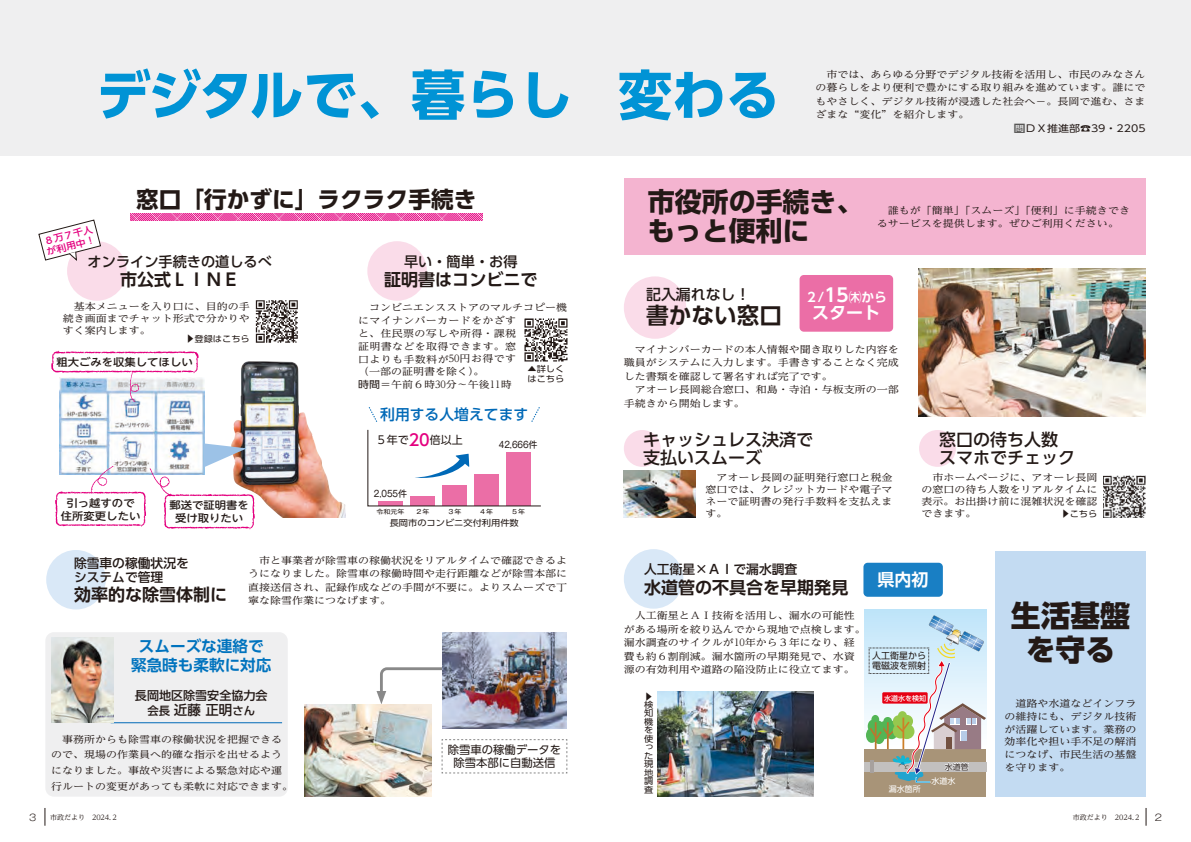
<style>
.page{position:relative;width:1191px;height:842px;background:#fff}
.page>*{position:absolute;margin:0;border:0;box-sizing:border-box;transform-origin:0 0}
.t1{font:700 53.9px "UD Shin Go Pr 6 N";letter-spacing:-.025em;color:#0093d5}
.t2{font:700 53.9px "UD Shin Go Pr 6 N";color:#0093d5}
.t3{font:800 29.8px/34px "UD Shin Go Pr 6 N";color:#231916;text-align:center}
.t4{font:700 26.9px/29.8px "UD Shin Go Pr 6 N";color:#231916}
.t5{font:700 22.7px "UD Shin Go Pr 6 N";color:#231916}
.t6{font:700 22.7px "UD Shin Go Pr 6 N De";color:#231916}
.t7{font:700 17px "UD Shin Go Pr 6 N De";color:#231916}
.t8{font:500 17px/17.7px "UD Shin Go Pr 6 N";color:#231916}
.t9{font:700 17px "UD Shin Go Pr 6 N De";color:#fff}
.t10{font:500 16px "UD Shin Go Pro";color:#e4007f}
.t11{font:700 15.6px/18.4px "UD Shin Go Pr 6 N De";color:#0073be;text-align:center}
.t12{font:500 14.9px "UD Shin Go Pr 6 N";color:#231916}
.t13{font:500 14.8px "UD Shin Go Pro";color:#0069b7}
.t14{font:500 14.2px "UD Shin Go Pr 6 N";color:#231916}
.t15{font:500 13.5px "UD Shin Go Pr 6 N";color:#231916}
.t16{font:500 12.8px/14.9px "UD Shin Go Pr 6 N";color:#231916}
.t17{font:700 12.8px "UD Shin Go Pr 6 N De";color:#fff}
.t18{font:500 12px "UD Shin Go Pr 6 N";color:#231916}
.t19{font:11.3px/12.8px "UD Shin Go Pro";color:#231916;text-align:center}
.t20{font:500 11.3px "UD Shin Go Pr 6 N";color:#231916}
.t21{font:11px "UD Shin Go Pro";color:#231916}
.t22{font:500 10.4px/12.8px "UD Shin M Go Pro";color:#231916;text-align:center;scale:1.09 1}
.t23{font:9.7px/13.5px "UD Reimin Pro";color:#231916;text-align:justify;scale:1.14 1}
.t24{font:9.7px/12.8px "UD Reimin Pro";letter-spacing:.03em;color:#231916;scale:1.14 1}
.t25{font:9.7px "UD Shin Go Pr 6 N";color:#231916;scale:1.14 1}
.t26{font:300 9.2px "Gothic MB101 Pro";color:#231916;scale:1.14 1}
.t27{font:500 9.1px/10.6px "UD Shin Go Pro";color:#e4007f;scale:1.09 1}
.t28{font:9px "Gothic MB101 Pro";color:#231916;scale:.9 1}
.t29{font:9px/10px "UD Shin Go Pr 6 N";color:#231916}
.t30{font:8.5px/8.5px "UD Shin Go Pro";color:#231916;text-align:justify;scale:1.09 1}
.t31{font:8px "UD Shin Go Pr 6 N";color:#fff}
.t32{font:8px "UD Shin Go Pr 6 N";color:#231916}
.t33{font:7px "UD Reimin Pro";color:#231916}
.t34{font:500 7px "UD Shin Go Pr 6 N";color:#fff}
.t35{font:6.3px "Gothic MB101 Pro";color:#231916;scale:1.11 1}
.s1{font-family:"UD Shin Go Pr 6 N"}
.s2{font-size:11.3px}
.s3{font-family:"shirokakomitate";color:#595857}
.s4{font-family:"shirokakomitate"}
.s5{font-size:18.4px}
</style>
<div class="page">
<div style="left:0;top:0;width:1191px;height:156px;background:#efeff0"></div>
<div style="left:624px;top:178px;width:521px;height:76px;background:#f4b4d0"></div>
<div style="left:995px;top:551px;width:150px;height:246px;background:#c3dbf2"></div>
<div style="left:624px;top:276px;width:62px;height:63px;background:#fadce9;border-radius:50%"></div>
<div style="left:624px;top:549px;width:59px;height:60px;background:#d9e8f7;border-radius:50%"></div>
<div style="left:46px;top:550px;width:60px;height:59px;background:#d9e8f7;border-radius:50%"></div>
<div style="left:624px;top:430px;width:36px;height:37px;background:#fadce9;border-radius:50%"></div>
<div style="left:919px;top:430px;width:37px;height:37px;background:#fadce9;border-radius:50%"></div>
<div style="left:367px;top:241px;width:60px;height:60px;background:#fadce9;border-radius:50%"></div>
<div style="left:67px;top:241px;width:60px;height:60px;background:#fadce9;border-radius:50%"></div>
<img style="left:232px;top:361px;width:114px;height:157px">
<div style="left:45px;top:632px;width:243px;height:165px;background:#efeff0;border-radius:9px"></div>
<svg style="left:376px;top:667px;width:66px;height:37px"></svg>
<svg style="left:441px;top:739px;width:126px;height:35px"></svg>
<img style="left:918px;top:269px;width:227px;height:147px">
<img style="left:624px;top:471px;width:71px;height:47px">
<img style="left:658px;top:692px;width:155px;height:105px">
<img style="left:59px;top:378px;width:145px;height:65px">
<img style="left:442px;top:632px;width:125px;height:97px">
<img style="left:304px;top:704px;width:128px;height:93px">
<svg style="left:368px;top:430px;width:173px;height:76px"></svg>
<div style="left:864px;top:610px;width:122px;height:141px;background:linear-gradient(to right,#bfe5f9,#bfe5f9)"></div>
<div style="left:864px;top:749px;width:122px;height:48px;background:#a89478"></div>
<div style="left:864px;top:762px;width:122px;height:9px;background:#c2c0bf"></div>
<svg style="left:866px;top:615px;width:120px;height:168px"></svg>
<img style="left:1103px;top:475px;width:42px;height:43px">
<div style="left:799px;top:275px;width:94px;height:57px;background:#eb6ea6;border-radius:4px"></div>
<div style="left:863px;top:563px;width:80px;height:34px;background:#197fc4;border-radius:4px"></div>
<svg style="left:130px;top:213px;width:352px;height:7px;background:#ec59ab"></svg>
<img style="left:524px;top:319px;width:43px;height:42px">
<svg style="left:38px;top:220px;width:63px;height:41px"></svg>
<svg style="left:51px;top:351px;width:147px;height:51px"></svg>
<svg style="left:55px;top:443px;width:200px;height:86px"></svg>
<svg style="left:368px;top:407px;width:10px;height:15px"></svg>
<svg style="left:531px;top:407px;width:9px;height:15px"></svg>
<hr style="left:111px;top:722px;width:171px;height:1px;background:#0069b7">
<img style="left:51px;top:638px;width:62px;height:85px">
<img style="left:255px;top:300px;width:43px;height:43px">
<svg style="left:1145px;top:808px;width:1px;height:18px"></svg>
<svg style="left:45px;top:808px;width:1px;height:18px"></svg>
<h1 class="t1" style="left:96px;top:51px;width:478px">デジタルで、暮らし</h1>
<h3 class="t5" style="left:136px;top:181px;width:342px">窓口「行かずに」ラクラク手続き</h3>
<p class="t27" style="left:43px;top:236px;width:47px;rotate:-15deg">８万７千人が利用中!</p>
<h3 class="t14" style="left:88px;top:250px;width:186px">オンライン手続きの道しるべ</h3>
<h3 class="t7" style="left:120px;top:265px;width:121px">市公式ＬＩＮＥ</h3>
<p class="t23" style="left:63px;top:300px;width:166px;line-height:12px">　基本メニューを入り口に、目的の手続き画面までチャット形式で分かりやすく案内します。</p>
<p class="t30" style="left:195px;top:334px;width:10px;rotate:90deg">▲</p>
<p class="t30" style="left:194px;top:334px;width:52px">登録はこちら</p>
<p class="t22" style="left:57px;top:355px;width:126px">粗大ごみを収集してほしい</p>
<h3 class="t14" style="left:404px;top:250px;width:115px">早い・簡単・お得</h3>
<h3 class="t7" style="left:384px;top:265px;width:155px">証明書はコンビニで</h3>
<p class="t24" style="left:358px;top:301px;width:185px">　コンビニエンスストアのマルチコピー機にマイナンバーカードをかざす<br>と、住民票の写しや所得・課税<br>証明書などを取得できます。窓<br>口よりも手数料が50円お得です<br>（一部の証明書を除く。(<br><span class="s1">時間</span>＝午前６時30分～午後11時</p>
<p class="t30" style="left:527px;top:364px;width:35px;line-height:9.9px">▲詳しくはこちら</p>
<h3 class="t13" style="left:380px;top:402px;width:150px">利用する人増えてます</h3>
<h3 class="t10" style="left:409px;top:427px;width:23px">20</h3>
<p class="t21" style="left:376px;top:431px;width:34px">５年で</p>
<p class="t21" style="left:430px;top:431px;width:34px">倍以上</p>
<p class="t28" style="left:499px;top:437px;width:45px">42,666件</p>
<p class="t26" style="left:29px;top:809px;width:8px">3</p>
<p class="t22" style="left:61px;top:496px;width:74px">引っ越すので住所変更したい</p>
<p class="t22" style="left:170px;top:498px;width:74px">郵送で証明書を受け取りたい</p>
<p class="t28" style="left:374px;top:486px;width:38px">2,055件</p>
<p class="t35" style="left:376px;top:506px;width:27px">令和元年</p>
<p class="t35" style="left:415px;top:506px;width:14px">２年</p>
<p class="t35" style="left:447px;top:506px;width:14px">３年</p>
<p class="t35" style="left:479px;top:506px;width:14px">４年</p>
<p class="t35" style="left:511px;top:506px;width:14px">５年</p>
<p class="t30" style="left:390px;top:518px;width:120px">長岡市のコンビニ交付利用件数</p>
<h3 class="t16" style="left:74px;top:555px;width:116px">除雪車の稼働状況をシステムで管理</h3>
<h3 class="t7" style="left:74px;top:581px;width:155px">効率的な除雪体制に</h3>
<p class="t23" style="left:248px;top:553px;width:281px">　市と事業者が除雪車の稼働状況をリアルタイムで確認できるようになりました。除雪車の稼働時間や走行距離などが除雪本部に直接送信され、記録作成などの手間が不要に。よりスムーズで丁寧な除雪作業につなげます。</p>
<h3 class="t11" style="left:131px;top:637px;width:142px">スムーズな連絡で緊急時も柔軟に対応</h3>
<p class="t18" style="left:135px;top:685px;width:134px">長岡地区除雪安全協力会</p>
<h3 class="t15" style="left:174px;top:699px;width:83px">近藤正明<span class="s2">さん</span></h3>
<p class="t20" style="left:147px;top:701px;width:24px">会長</p>
<p class="t23" style="left:51px;top:731px;width:214px;line-height:15.6px;text-align:left">　事務所からも除雪車の稼働状況を把握できるので、現場の作業員へ的確な指示を出せるようになりました。事故や災害による緊急対応や運行ルートの変更があっても柔軟に対応できます。</p>
<p class="t33" style="left:50px;top:812px;width:70px">市政だより　2024.２</p>
<p class="t19" style="left:448px;top:743px;width:115px">除雪車の稼働データを除雪本部に自動送信</p>
<h1 class="t2" style="left:618px;top:51px;width:163px">変わる</h1>
<p class="t23" style="left:815px;top:67px;width:291px">　市では、あらゆる分野でデジタル技術を活用し、市民のみなさん</p>
<p class="t23" style="left:815px;top:80px;width:291px">の暮らしをより便利で豊かにする取り組みを進めています。誰にでもやさしく、デジタル技術が浸透した社会へ－。長岡で進む、さまざまな“変化”を紹介します。</p>
<p class="t25" style="left:1014px;top:120px;width:117px"><span class="s3">問</span>ＤＸ推進部<span class="s4">Ｔ</span>39・2205</p>
<h3 class="t4" style="left:648px;top:186px;width:217px">市役所の手続き、もっと便利に</h3>
<p class="t23" style="left:877px;top:203px;width:223px">　誰もが「簡単」「スムーズ」「便利」に手続きできるサービスを提供します。ぜひご利用ください。</p>
<h3 class="t12" style="left:646px;top:282px;width:106px">記入漏れなし!</h3>
<h3 class="t6" style="left:646px;top:297px;width:138px">書かない窓口</h3>
<h3 class="t17" style="left:805px;top:287px;width:83px">２/<span class="s5">15</span>㈭から</h3>
<h3 class="t9" style="left:812px;top:299px;width:70px">スタート</h3>
<p class="t23" style="left:624px;top:342px;width:243px;text-align:left">　マイナンバーカードの本人情報や聞き取りした内容を職員がシステムに入力します。手書きすることなく完成した書類を確認して署名すれば完了です。<br>　アオーレ長岡総合窓口、和島・寺泊・与板支所の一部手続きから開始します。</p>
<h3 class="t8" style="left:643px;top:430px;width:172px">キャッシュレス決済で支払いスムーズ</h3>
<h3 class="t8" style="left:939px;top:430px;width:138px">窓口の待ち人数スマホでチェック</h3>
<p class="t23" style="left:705px;top:470px;width:166px;line-height:12px">　アオーレ長岡の証明発行窓口と税金窓口では、クレジットカードや電子マネーで証明書の発行手数料を支払えます。</p>
<p class="t23" style="left:921px;top:471px;width:156px;line-height:12px">　市ホームページに、アオーレ長岡の窓口の待ち人数をリアルタイムに表示。お出掛け前に混雑状況を確認できます。</p>
<p class="t30" style="left:1070px;top:509px;width:10px;rotate:90deg">▲</p>
<p class="t30" style="left:1069px;top:509px;width:27px">こちら</p>
<h3 class="t16" style="left:644px;top:562px;width:155px">人工衛星×ＡＩで漏水調査</h3>
<h3 class="t7" style="left:644px;top:574px;width:206px">水道管の不具合を早期発見</h3>
<p class="t23" style="left:624px;top:609px;width:214px;text-align:left">　人工衛星とＡＩ技術を活用し、漏水の可能性がある場所を絞り込んでから現地で点検します。漏水調査のサイクルが10年から３年になり、経費も約６割削減。漏水箇所の早期発見で、水資源の有効利用や道路の陥没防止に役立てます。</p>
<p class="t30" style="left:653px;top:692px;width:10px;rotate:90deg">▲</p>
<p class="t30" style="left:644px;top:700px;width:10px">検知機を使った現地調査</p>
<h3 class="t9" style="left:877px;top:566px;width:53px">県内初</h3>
<p class="t29" style="left:872px;top:650px;width:55px">人工衛星から電磁波を照射</p>
<p class="t34" style="left:884px;top:692px;width:43px">水道水を検知</p>
<p class="t32" style="left:944px;top:760px;width:25px">水道管</p>
<p class="t31" style="left:888px;top:782px;width:33px">漏水箇所</p>
<p class="t31" style="left:931px;top:775px;width:25px">水道水</p>
<h2 class="t3" style="left:1011px;top:598px;width:121px">生活基盤を守る</h2>
<p class="t23" style="left:1004px;top:697px;width:117px;line-height:12.8px">　道路や水道などインフラの維持にも、デジタル技術が活躍しています。業務の効率化や担い手不足の解消につなげ、市民生活の基盤を守ります。</p>
<p class="t33" style="left:1072px;top:812px;width:36px">市政だより</p>
<p class="t33" style="left:1114px;top:812px;width:28px">2024.２</p>
<p class="t26" style="left:1154px;top:809px;width:8px">2</p>
</div>
